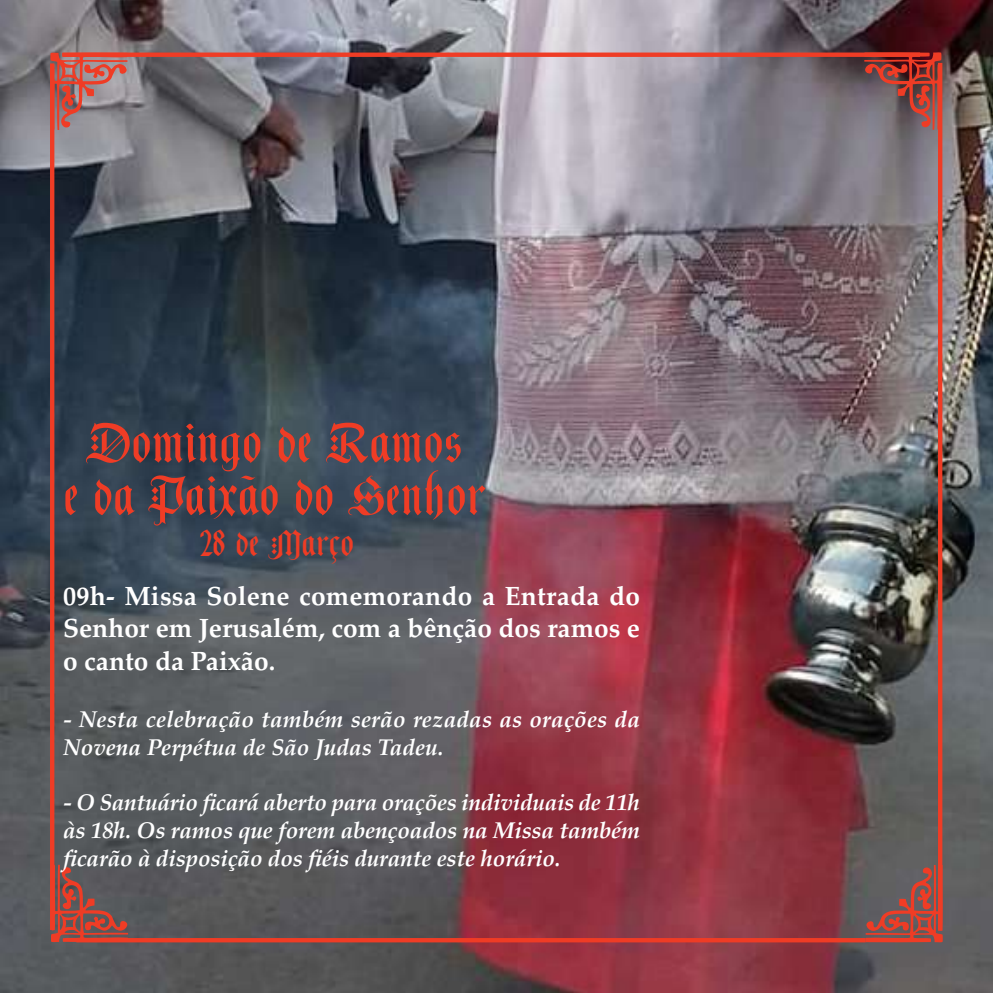
<style>
.page{position:relative;width:993px;height:993px;background:#fff}
.page>*{position:absolute;margin:0;border:0;box-sizing:border-box;transform-origin:0 0}
.t1{font:140px "Corn Pop Three";color:#ef3c25}
.t2{font:63px/52.5px "Black Knight FLF";color:#ef3c25;text-align:center}
.t3{font:42px "Black Knight FLF";color:#ef3c25}
.t4{font:700 26.25px/32px "Palatino Linotype";color:#fff;text-align:justify}
.t5{font:italic 700 22.75px/27.8px "Palatino Linotype";color:#fff}
</style>
<div class="page">
<img style="left:0;top:0;width:992px;height:992px">
<div style="left:62px;top:52px;width:857px;height:5px;background:#ef3c25"></div>
<div style="left:76px;top:937px;width:789px;height:5px;background:#ef3c25"></div>
<div style="left:937px;top:63px;width:5px;height:867px;background:#ef3c25"></div>
<hr style="left:50px;top:63px;width:4px;height:866px;background:#ef3c25">
<svg style="left:863px;top:52px;width:78px;height:78px;background:#684b50"></svg>
<svg style="left:51px;top:864px;width:77px;height:78px;background:#625759"></svg>
<h1 class="t1" style="left:44px;top:0;width:86px">g</h1>
<h2 class="t2" style="left:63px;top:417px;width:424px">Domingo de Ramos<br>e da Paixão do Senhor</h2>
<h3 class="t3" style="left:200px;top:522px;width:155px">28 de Março</h3>
<p class="t4" style="left:63px;top:580px;width:578px">09h- Missa Solene comemorando a Entrada do Senhor em Jerusalém, com a bênção dos ramos e o canto da Paixão.</p>
<p class="t5" style="left:63px;top:704px;width:578px">- Nesta celebração também serão rezadas as orações da<br>Novena Perpétua de São Judas Tadeu.</p>
<p class="t5" style="left:63px;top:788px;width:578px;text-align:justify">- O Santuário ficará aberto para orações individuais de 11h às 18h. Os ramos que forem abençoados na Missa também ficarão à disposição dos fiéis durante este horário.</p>
<h1 class="t1" style="left:948px;top:994px;width:86px;rotate:-180deg">g</h1>
</div>
